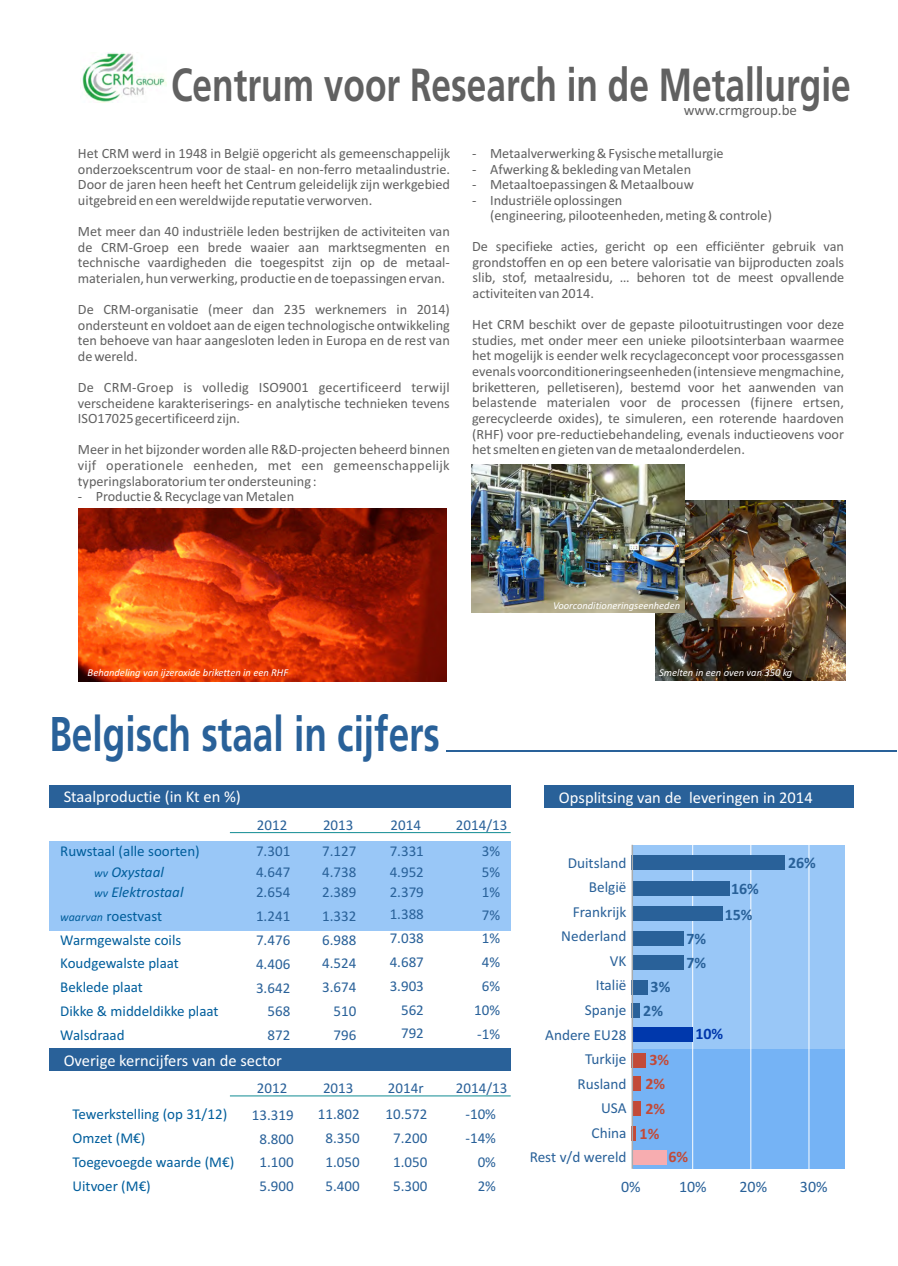
<style>
.page{position:relative;width:898px;height:1266px;background:#fff}
.page>*{position:absolute;margin:0;border:0;box-sizing:border-box;transform-origin:0 0}
.t1{font:700 48.75px "Frutiger Linotype";color:#296199;scale:.76 1}
.t2{font:700 46.35px "Frutiger Linotype";color:#616161;scale:.76 1}
.t3{font:16.5px "Calibri";color:#fff}
.t4{font:700 16.05px/26px "Calibri";color:#296199;text-align:center}
.t5{font:16.05px "Calibri";color:#296199}
.t6{font:700 16.05px/25px "Calibri";color:#c24a38;text-align:center}
.t7{font:700 16.05px "Calibri";color:#0038ac}
.t8{font:15.3px/24.6px "Calibri";color:#296199;text-align:right}
.t9{font:15px/23.9px "Calibri";color:#296199;text-align:justify}
.t10{font:15px/23.9px "Calibri";color:#005e9c}
.t11{font:15px "Calibri";color:#616161}
.t12{font:14.25px/15.6px "Calibri";color:#616161}
.t13{font:italic 10.5px "Calibri";color:#fff}
.s1{font-style:italic;font-size:12px}
.s2{font-style:italic}
</style>
<div class="page">
<div style="left:49px;top:785px;width:461px;height:22px;background:#296199"></div>
<div style="left:49px;top:841px;width:461px;height:90px;background:#99c7f7"></div>
<div style="left:544px;top:785px;width:309px;height:22px;background:#296199"></div>
<div style="left:49px;top:1049px;width:461px;height:22px;background:#296199"></div>
<hr style="left:445px;top:750px;width:451px;height:2px;background:#296199">
<hr style="left:230px;top:832px;width:280px;height:1px;background:#00848b">
<hr style="left:230px;top:1095px;width:280px;height:1px;background:#00848b">
<div style="left:632px;top:845px;width:212px;height:203px;background:#99c7f7"></div>
<div style="left:632px;top:1050px;width:212px;height:119px;background:#75b3f5"></div>
<hr style="left:692px;top:845px;width:1px;height:329px;background:#fff">
<hr style="left:750px;top:845px;width:1px;height:329px;background:#fff">
<hr style="left:808px;top:845px;width:1px;height:329px;background:#fff">
<div style="left:631px;top:855px;width:153px;height:15px;background:#296199"></div>
<div style="left:631px;top:881px;width:98px;height:15px;background:#296199"></div>
<div style="left:631px;top:906px;width:91px;height:15px;background:#296199"></div>
<div style="left:631px;top:931px;width:52px;height:15px;background:#296199"></div>
<div style="left:631px;top:955px;width:52px;height:14px;background:#296199"></div>
<div style="left:631px;top:980px;width:16px;height:14px;background:#296199"></div>
<div style="left:631px;top:1003px;width:9px;height:15px;background:#296199"></div>
<div style="left:631px;top:1053px;width:14px;height:14px;background:#c24a38"></div>
<div style="left:631px;top:1026px;width:61px;height:15px;background:#0038ac"></div>
<div style="left:631px;top:1076px;width:9px;height:15px;background:#c24a38"></div>
<div style="left:631px;top:1101px;width:9px;height:15px;background:#c24a38"></div>
<svg style="left:632px;top:1126px;width:3px;height:15px"></svg>
<div style="left:631px;top:1149px;width:35px;height:15px;background:#f7adb0"></div>
<hr style="left:631px;top:845px;width:1px;height:324px;background:#a8abad">
<img style="left:80px;top:53px;width:87px;height:50px">
<img style="left:78px;top:509px;width:368px;height:172px">
<img style="left:654px;top:500px;width:190px;height:181px">
<img style="left:471px;top:464px;width:213px;height:148px">
<h2 class="t2" style="left:171px;top:65px;width:895px">Centrum voor Research in de Metallurgie</h2>
<p class="t11" style="left:683px;top:103px;width:115px">www.crmgroup.be</p>
<p class="t12" style="left:78px;top:147px;width:374px">Het CRM werd in 1948 in België opgericht als gemeenschappelijk</p>
<p class="t12" style="left:472px;top:147px;width:253px">- Metaalverwerking &amp; Fysische metallurgie</p>
<p class="t12" style="left:78px;top:162px;width:373px">onderzoekscentrum voor de staal- en non-ferro metaalindustrie.</p>
<p class="t12" style="left:472px;top:162px;width:220px">- Afwerking &amp; bekleding van Metalen</p>
<p class="t12" style="left:78px;top:178px;width:373px">Door de jaren heen heeft het Centrum geleidelijk zijn werkgebied</p>
<p class="t12" style="left:472px;top:178px;width:223px">- Metaaltoepassingen &amp; Metaalbouw</p>
<p class="t12" style="left:78px;top:194px;width:296px">uitgebreid en een wereldwijde reputatie verworven.</p>
<p class="t12" style="left:490px;top:193px;width:283px;text-indent:-18px">- Industriële oplossingen<br>(engineering, pilooteenheden, meting &amp; controle)</p>
<p class="t12" style="left:78px;top:225px;width:373px">Met meer dan 40 industriële leden bestrijken de activiteiten van de CRM-Groep een brede waaier aan marktsegmenten en</p>
<p class="t12" style="left:472px;top:240px;width:373px">De specifieke acties, gericht op een efficiënter gebruik van</p>
<p class="t12" style="left:78px;top:256px;width:373px">technische vaardigheden die toegespitst zijn op de metaal-</p>
<p class="t12" style="left:472px;top:255px;width:373px">grondstoffen en op een betere valorisatie van bijproducten zoals</p>
<p class="t12" style="left:78px;top:272px;width:368px">materialen, hun verwerking, productie en de toepassingen ervan.</p>
<p class="t12" style="left:472px;top:271px;width:373px">slib, stof, metaalresidu, … behoren tot de meest opvallende activiteiten van 2014.</p>
<p class="t12" style="left:78px;top:303px;width:373px">De CRM-organisatie (meer dan 235 werknemers in 2014) ondersteunt en voldoet aan de eigen technologische ontwikkeling</p>
<p class="t12" style="left:472px;top:318px;width:373px">Het CRM beschikt over de gepaste pilootuitrustingen voor deze</p>
<p class="t12" style="left:78px;top:334px;width:373px">ten behoeve van haar aangesloten leden in Europa en de rest van</p>
<p class="t12" style="left:472px;top:333px;width:373px">studies, met onder meer een unieke pilootsinterbaan waarmee</p>
<p class="t12" style="left:78px;top:350px;width:61px">de wereld.</p>
<p class="t12" style="left:472px;top:349px;width:373px">het mogelijk is eender welk recyclageconcept voor processgassen evenals voorconditioneringseenheden (intensieve mengmachine,</p>
<p class="t12" style="left:78px;top:381px;width:373px">De CRM-Groep is volledig ISO9001 gecertificeerd terwijl</p>
<p class="t12" style="left:472px;top:380px;width:373px">briketteren, pelletiseren), bestemd voor het aanwenden van</p>
<p class="t12" style="left:78px;top:396px;width:373px">verscheidene karakteriserings- en analytische technieken tevens</p>
<p class="t12" style="left:472px;top:396px;width:373px">belastende materialen voor de processen (fijnere ertsen,</p>
<p class="t12" style="left:78px;top:412px;width:164px">ISO17025 gecertificeerd zijn.</p>
<p class="t12" style="left:472px;top:412px;width:373px">gerecycleerde oxides), te simuleren, een roterende haardoven (RHF) voor pre-reductiebehandeling, evenals inductieovens voor</p>
<p class="t12" style="left:78px;top:443px;width:373px">Meer in het bijzonder worden alle R&amp;D-projecten beheerd binnen</p>
<p class="t12" style="left:472px;top:443px;width:274px">het smelten en gieten van de metaalonderdelen.</p>
<p class="t12" style="left:78px;top:458px;width:373px">vijf operationele eenheden, met een gemeenschappelijk typeringslaboratorium ter ondersteuning :</p>
<p class="t12" style="left:78px;top:490px;width:218px">- Productie &amp; Recyclage van Metalen</p>
<p class="t13" style="left:552px;top:601px;width:128px">Voorconditioneringseenheden</p>
<p class="t13" style="left:88px;top:668px;width:202px">Behandeling van ijzeroxide briketten in een RHF</p>
<p class="t13" style="left:658px;top:668px;width:135px">Smelten in een oven van 350 kg</p>
<h1 class="t1" style="left:49px;top:714px;width:515px">Belgisch staal in cijfers</h1>
<p class="t3" style="left:64px;top:790px;width:179px">Staalproductie (in Kt en %)</p>
<p class="t3" style="left:558px;top:790px;width:255px">Opsplitsing van de leveringen in 2014</p>
<p class="t9" style="left:257px;top:814px;width:32px">2012</p>
<p class="t9" style="left:323px;top:814px;width:32px">2013</p>
<p class="t9" style="left:390px;top:814px;width:32px">2014</p>
<p class="t9" style="left:455px;top:814px;width:53px">2014/13</p>
<p class="t10" style="left:94px;top:842px;width:107px;line-height:20.5px;text-indent:-34px">Ruwstaal (alle soorten) <span class="s1">wv</span> <span class="s2">Oxystaal<br></span><span class="s1">wv</span> <span class="s2">Elektrostaal</span></p>
<p class="t10" style="left:60px;top:905px;width:160px"><span class="s1">waarvan</span> roestvast<br>Warmgewalste coils<br>Koudgewalste plaat<br>Beklede plaat<br>Dikke &amp; middeldikke plaat<br>Walsdraad</p>
<p class="t9" style="left:256px;top:842px;width:36px;line-height:20.5px">7.301<br>4.647<br>2.654</p>
<p class="t9" style="left:256px;top:905px;width:36px;text-align:right">1.241<br>7.476<br>4.406<br>3.642<br>568<br>872</p>
<p class="t3" style="left:64px;top:1053px;width:219px">Overige kerncijfers van de sector</p>
<p class="t10" style="left:72px;top:1104px;width:163px">Tewerkstelling (op 31/12)<br>Omzet (M€)<br>Toegevoegde waarde (M€)<br>Uitvoer (M€)</p>
<p class="t9" style="left:257px;top:1077px;width:32px">2012</p>
<p class="t9" style="left:252px;top:1104px;width:43px;text-align:center">13.319<br>8.800<br>1.100<br>5.900</p>
<p class="t9" style="left:322px;top:842px;width:36px;line-height:20.5px">7.127<br>4.738<br>2.389</p>
<p class="t9" style="left:322px;top:905px;width:36px;text-align:right">1.332<br>6.988<br>4.524<br>3.674<br>510<br>796</p>
<p class="t9" style="left:323px;top:1077px;width:32px">2013</p>
<p class="t9" style="left:318px;top:1103px;width:43px;text-align:center">11.802<br>8.350<br>1.050<br>5.400</p>
<p class="t9" style="left:389px;top:842px;width:36px;line-height:20.5px">7.331<br>4.952<br>2.379</p>
<p class="t9" style="left:389px;top:904px;width:36px;text-align:right">1.388<br>7.038<br>4.687<br>3.903<br>562<br>792</p>
<p class="t9" style="left:387px;top:1077px;width:37px">2014r</p>
<p class="t9" style="left:385px;top:1103px;width:43px;text-align:center">10.572<br>7.200<br>1.050<br>5.300</p>
<p class="t9" style="left:481px;top:842px;width:20px;line-height:20.5px">3% 5% 1%</p>
<p class="t9" style="left:474px;top:904px;width:27px;text-align:center">7%<br>1%<br>4%<br>6%<br>10% -1%</p>
<p class="t9" style="left:455px;top:1077px;width:53px">2014/13</p>
<p class="t9" style="left:465px;top:1103px;width:32px;text-align:right">-10% -14%<br>0%<br>2%</p>
<p class="t8" style="left:529px;top:851px;width:98px">Duitsland<br>België<br>Frankrijk<br>Nederland<br>VK<br>Italië<br>Spanje<br>Andere EU28<br>Turkije<br>Rusland<br>USA<br>China<br>Rest v/d wereld</p>
<p class="t4" style="left:787px;top:851px;width:29px">26%</p>
<p class="t4" style="left:724px;top:877px;width:36px">16%<br>15%</p>
<p class="t4" style="left:686px;top:928px;width:21px;line-height:23.5px;text-align:left">7%<br>7%</p>
<p class="t4" style="left:643px;top:977px;width:29px;line-height:23.4px">3%<br>2%</p>
<p class="t6" style="left:649px;top:1049px;width:21px">3%</p>
<p class="t7" style="left:695px;top:1027px;width:29px">10%</p>
<p class="t6" style="left:639px;top:1072px;width:27px">2%<br>2%<br>1%</p>
<p class="t6" style="left:668px;top:1145px;width:21px">6%</p>
<p class="t5" style="left:620px;top:1179px;width:21px">0%</p>
<p class="t5" style="left:678px;top:1179px;width:29px">10%</p>
<p class="t5" style="left:739px;top:1179px;width:29px">20%</p>
<p class="t5" style="left:799px;top:1179px;width:29px">30%</p>
</div>
